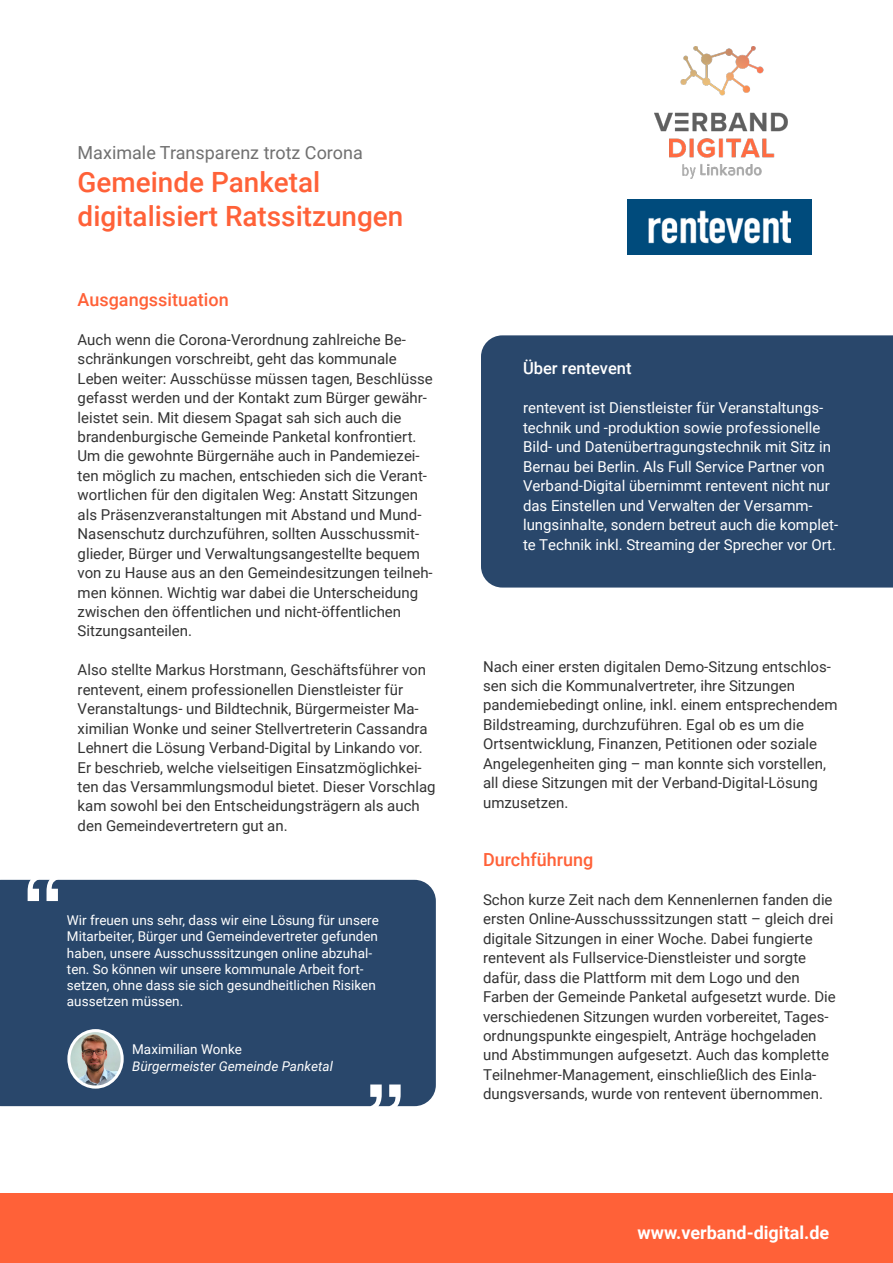
<style>
.page{position:relative;width:893px;height:1263px;background:#fff}
.page>*{position:absolute;margin:0;border:0;box-sizing:border-box;transform-origin:0 0}
.t1{font:500 27.9px "Roboto";color:#ff6138}
.t2{font:18px "Roboto";color:#707070}
.t3{font:500 18px "Roboto";color:#ff6138}
.t4{font:700 18px "Roboto";color:#fff}
.t5{font:500 16.5px "Roboto";color:#fff}
.t6{font:15px/19.5px "Roboto";color:#333}
.t7{font:15px/19.5px "Roboto";color:#fff}
.t8{font:13.5px/16.2px "Roboto";color:#fff}
.t9{font:italic 13.5px "Roboto";color:#fff}
</style>
<div class="page">
<div style="left:0;top:1193px;width:893px;height:70px;background:#ff6138"></div>
<img style="left:655px;top:47px;width:133px;height:131px">
<div style="left:481px;top:335px;width:412px;height:252px;background:#29476b"></div>
<div style="left:0;top:880px;width:436px;height:226px;background:#29476b"></div>
<svg style="left:28px;top:879px;width:30px;height:22px"></svg>
<svg style="left:370px;top:1084px;width:31px;height:23px"></svg>
<img style="left:69px;top:1030px;width:53px;height:57px">
<div style="left:67px;top:1029px;width:57px;height:59px;border:3px solid #fff;border-radius:50%"></div>
<img style="left:628px;top:199px;width:183px;height:55px">
<p class="t2" style="left:78px;top:140px;width:287px">Maximale Transparenz trotz Corona</p>
<p class="t1" style="left:78px;top:163px;width:244px">Gemeinde Panketal</p>
<p class="t1" style="left:78px;top:196px;width:327px">digitalisiert Ratssitzungen</p>
<p class="t3" style="left:78px;top:287px;width:153px">Ausgangssituation</p>
<p class="t6" style="left:78px;top:329px;width:357px">Auch wenn die Corona-Verordnung zahlreiche Be&shy;schränkungen vorschreibt, geht das kommunale Leben weiter: Ausschüsse müssen tagen, Beschlüsse gefasst werden und der Kontakt zum Bürger gewähr&shy;leistet sein. Mit diesem Spagat sah sich auch die brandenburgische Gemeinde Panketal konfrontiert.<br>Um die gewohnte Bürgernähe auch in Pandemiezei&shy;ten möglich zu machen, entschieden sich die Verant&shy;wortlichen für den digitalen Weg: Anstatt Sitzungen als Präsenzveranstaltungen mit Abstand und Mund-Nasenschutz durchzuführen, sollten Ausschussmit&shy;glieder, Bürger und Verwaltungsangestellte bequem von zu Hause aus an den Gemeindesitzungen teilneh&shy;men können. Wichtig war dabei die Unterscheidung zwischen den öffentlichen und nicht-öffentlichen Sitzungsanteilen.</p>
<p class="t6" style="left:78px;top:660px;width:359px">Also stellte Markus Horstmann, Geschäftsführer von rentevent, einem professionellen Dienstleister für Veranstaltungs- und Bildtechnik, Bürgermeister Ma&shy;ximilian Wonke und seiner Stellvertreterin Cassandra Lehnert die Lösung Verband-Digital by Linkando vor.<br>Er beschrieb, welche vielseitigen Einsatzmöglichkei&shy;ten das Versammlungsmodul bietet. Dieser Vorschlag kam sowohl bei den Entscheidungsträgern als auch den Gemeindevertretern gut an.</p>
<p class="t8" style="left:67px;top:912px;width:313px">Wir freuen uns sehr, dass wir eine Lösung für unsere Mitarbeiter, Bürger und Gemeindevertreter gefunden haben, unsere Ausschusssitzungen online abzuhal&shy;ten. So können wir unsere kommunale Arbeit fort&shy;setzen, ohne dass sie sich gesundheitlichen Risiken aussetzen müssen.</p>
<p class="t8" style="left:132px;top:1041px;width:111px">Maximilian Wonke</p>
<p class="t9" style="left:132px;top:1056px;width:202px">Bürgermeister Gemeinde Panketal</p>
<p class="t5" style="left:523px;top:357px;width:110px">Über rentevent</p>
<p class="t7" style="left:523px;top:398px;width:317px">rentevent ist Dienstleister für Veranstaltungs&shy;technik und -produktion sowie professionelle Bild- und Datenübertragungstechnik mit Sitz in Bernau bei Berlin. Als Full Service Partner von Verband-Digital übernimmt rentevent nicht nur das Einstellen und Verwalten der Versamm&shy;lungsinhalte, sondern betreut auch die komplet&shy;te Technik inkl. Streaming der Sprecher vor Ort.</p>
<p class="t6" style="left:483px;top:656px;width:356px">Nach einer ersten digitalen Demo-Sitzung entschlos&shy;sen sich die Kommunalvertreter, ihre Sitzungen pandemiebedingt online, inkl. einem entsprechendem Bildstreaming, durchzuführen. Egal ob es um die Ortsentwicklung, Finanzen, Petitionen oder soziale Angelegenheiten ging – man konnte sich vorstellen, all diese Sitzungen mit der Verband-Digital-Lösung umzusetzen.</p>
<p class="t3" style="left:483px;top:847px;width:112px">Durchführung</p>
<p class="t6" style="left:483px;top:889px;width:354px">Schon kurze Zeit nach dem Kennenlernen fanden die ersten Online-Ausschusssitzungen statt – gleich drei digitale Sitzungen in einer Woche. Dabei fungierte rentevent als Fullservice-Dienstleister und sorgte dafür, dass die Plattform mit dem Logo und den Farben der Gemeinde Panketal aufgesetzt wurde. Die verschiedenen Sitzungen wurden vorbereitet, Tages&shy;ordnungspunkte eingespielt, Anträge hochgeladen und Abstimmungen aufgesetzt. Auch das komplette Teilnehmer-Management, einschließlich des Einla&shy;dungsversands, wurde von rentevent übernommen.</p>
<p class="t4" style="left:637px;top:1220px;width:193px">www.verband-digital.de</p>
</div>
